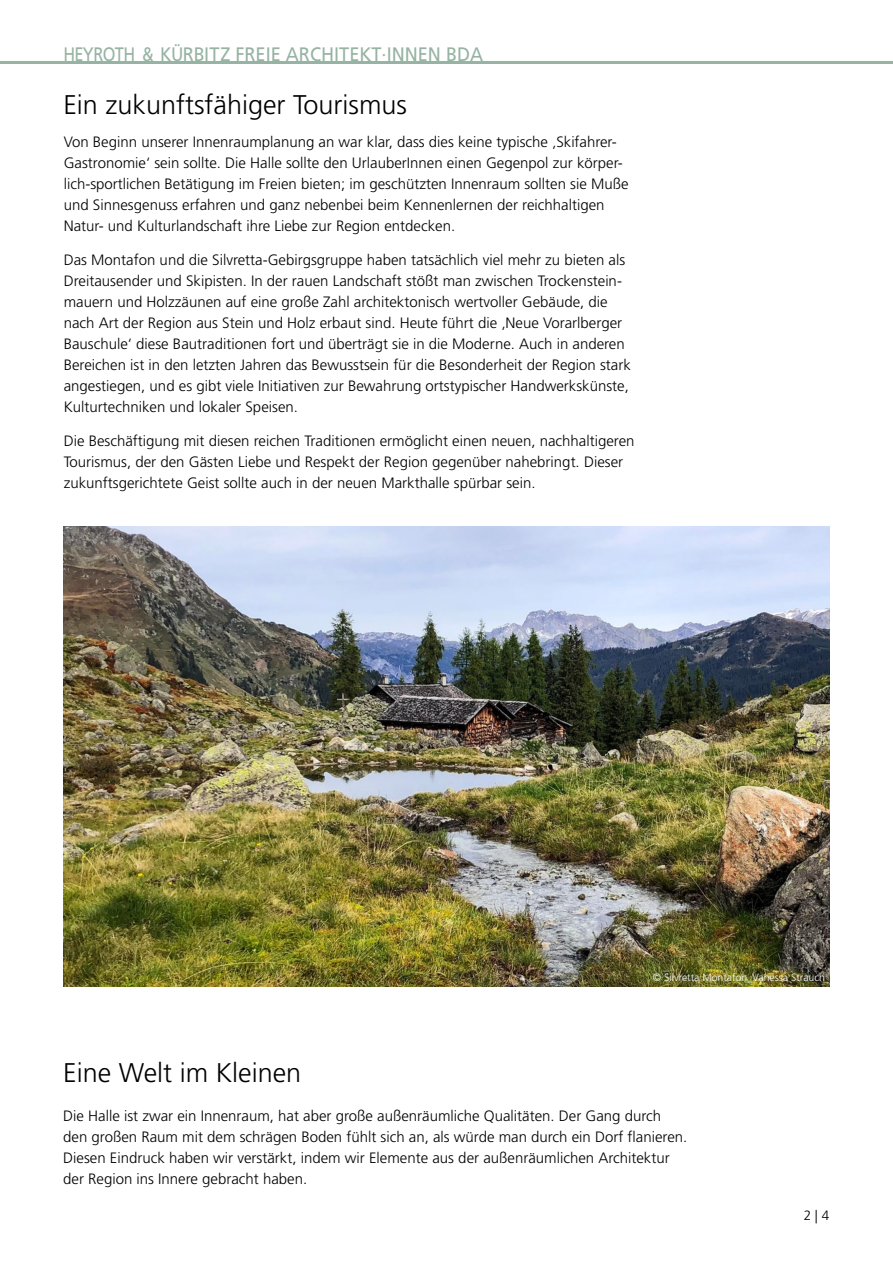
<style>
.page{position:relative;width:893px;height:1263px;background:#fff}
.page>*{position:absolute;margin:0;border:0;box-sizing:border-box;transform-origin:0 0}
.t1{font:300 27px "Frutiger LT Pro";color:#000}
.t2{font:19.5px "Frutiger LT Pro";color:#96b3a3;scale:.84 1}
.t3{font:300 15px/21px "Frutiger LT Pro";color:#000}
.t4{font:300 13.5px "Frutiger LT Pro";color:#000}
.t5{font:300 10.5px "Frutiger LT Pro";color:#fff}
</style>
<div class="page">
<hr style="left:0;top:61px;width:893px;height:3px;background:#96b3a3">
<img style="left:63px;top:526px;width:766px;height:460px">
<h2 class="t2" style="left:63px;top:43px;width:501px">HEYROTH &amp; KÜRBITZ FREIE ARCHITEKT·INNEN BDA</h2>
<p class="t1" style="left:63px;top:89px;width:345px">Ein zukunftsfähiger Tourismus</p>
<p class="t3" style="left:64px;top:131px;width:566px">Von Beginn unserer Innenraumplanung an war klar, dass dies keine typische ‚Skifahrer-Gastronomie‘ sein sollte. Die Halle sollte den UrlauberInnen einen Gegenpol zur körper&shy;lich-sportlichen Betätigung im Freien bieten; im geschützten Innenraum sollten sie Muße und Sinnesgenuss erfahren und ganz nebenbei beim Kennenlernen der reichhaltigen Natur- und Kulturlandschaft ihre Liebe zur Region entdecken.</p>
<p class="t3" style="left:64px;top:249px;width:569px">Das Montafon und die Silvretta-Gebirgsgruppe haben tatsächlich viel mehr zu bieten als Dreitausender und Skipisten. In der rauen Landschaft stößt man zwischen Trockenstein&shy;mauern und Holzzäunen auf eine große Zahl architektonisch wertvoller Gebäude, die nach Art der Region aus Stein und Holz erbaut sind. Heute führt die ‚Neue Vorarlberger Bauschule‘ diese Bautraditionen fort und überträgt sie in die Moderne. Auch in anderen Bereichen ist in den letzten Jahren das Bewusstsein für die Besonderheit der Region stark angestiegen, und es gibt viele Initiativen zur Bewahrung ortstypischer Handwerkskünste, Kulturtechniken und lokaler Speisen.</p>
<p class="t3" style="left:64px;top:430px;width:572px">Die Beschäftigung mit diesen reichen Traditionen ermöglicht einen neuen, nachhaltigeren<br>Tourismus, der den Gästen Liebe und Respekt der Region gegenüber nahebringt. Dieser zukunftsgerichtete Geist sollte auch in der neuen Markthalle spürbar sein.</p>
<p class="t5" style="left:653px;top:971px;width:174px">© Silvretta Montafon_Vanessa Strauch</p>
<p class="t1" style="left:63px;top:1057px;width:240px">Eine Welt im Kleinen</p>
<p class="t3" style="left:63px;top:1105px;width:626px">Die Halle ist zwar ein Innenraum, hat aber große außenräumliche Qualitäten. Der Gang durch den großen Raum mit dem schrägen Boden fühlt sich an, als würde man durch ein Dorf flanieren.<br>Diesen Eindruck haben wir verstärkt, indem wir Elemente aus der außenräumlichen Architektur der Region ins Innere gebracht haben.</p>
<p class="t4" style="left:804px;top:1207px;width:27px">2 | 4</p>
</div>
